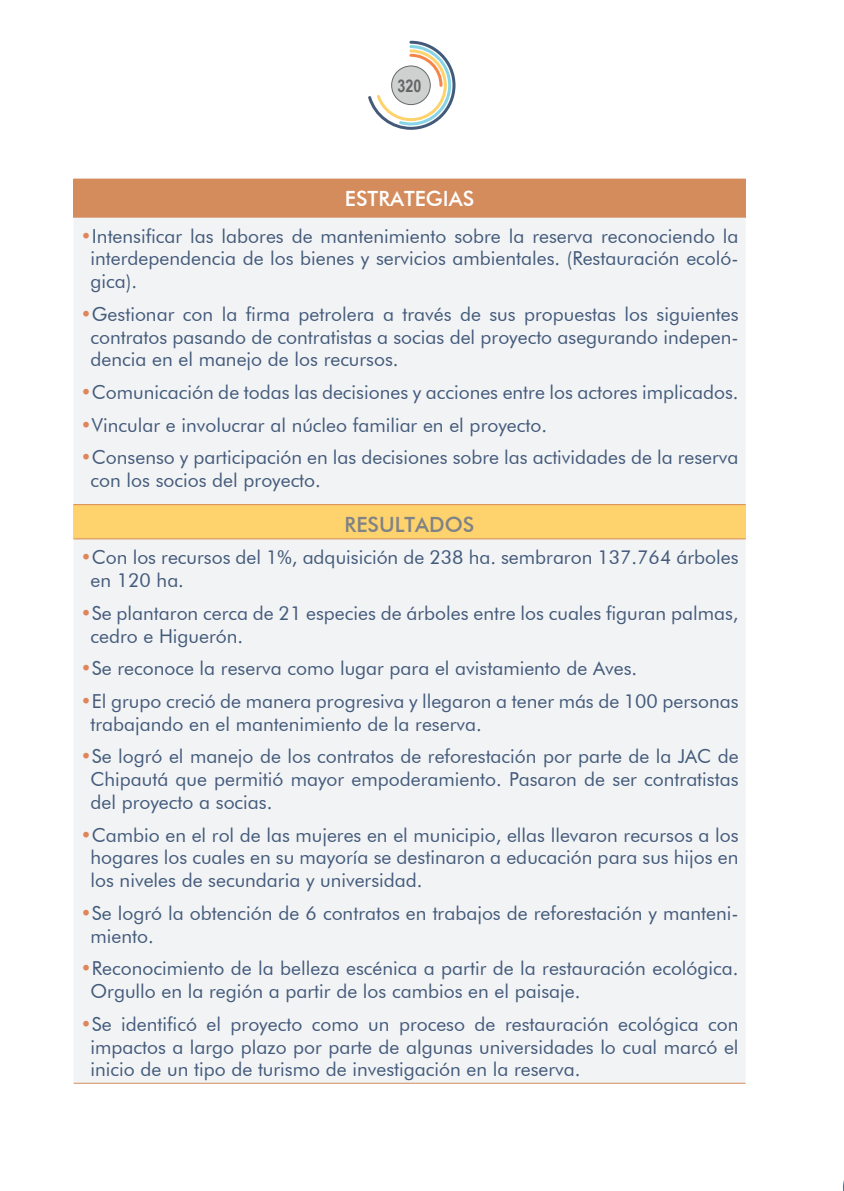
<style>
.page{position:relative;width:844px;height:1191px;background:#fff}
.page>*{position:absolute;margin:0;border:0;box-sizing:border-box;transform-origin:0 0}
.t1{font:500 21px "Futura BT";color:#fff}
.t2{font:500 21px "Futura BT";color:#808285}
.t3{font:19.25px/22.8px "Futura BT";color:#435a7b}
.t4{font:700 17.5px "Arial Narrow";color:#656568}
.s1{font-weight:800;color:#de8559}
</style>
<div class="page">
<svg style="left:368px;top:41px;width:87px;height:89px"></svg>
<div style="left:74px;top:179px;width:671px;height:38px;background:#d58c5d"></div>
<div style="left:74px;top:218px;width:671px;height:864px;background:#f2f3f4"></div>
<div style="left:74px;top:504px;width:671px;height:35px;background:#fed36d"></div>
<hr style="left:74px;top:217px;width:671px;height:1px;background:#d58c5d">
<hr style="left:74px;top:504px;width:671px;height:1px;background:#d58c5d">
<hr style="left:74px;top:538px;width:671px;height:1px;background:#d58c5d">
<hr style="left:74px;top:1082px;width:671px;height:1px;background:#d58c5d">
<hr style="left:843px;top:1159px;width:1px;height:32px;background:#4b7192">
<p class="t4" style="left:397px;top:75px;width:25px">320</p>
<p class="t1" style="left:345px;top:186px;width:131px">ESTRATEGIAS</p>
<p class="t3" style="left:90px;top:224px;width:649px;text-align:justify;text-indent:-10px"><span class="s1">•</span>Intensificar las labores de mantenimiento sobre la reserva reconociendo la interdependencia de los bienes y servicios ambientales. (Restauración ecoló&shy;gica).</p>
<p class="t3" style="left:90px;top:302px;width:649px;text-align:justify;text-indent:-10px"><span class="s1">•</span>Gestionar con la firma petrolera a través de sus propuestas los siguientes contratos pasando de contratistas a socias del proyecto asegurando indepen&shy;dencia en el manejo de los recursos.</p>
<p class="t3" style="left:81px;top:381px;width:659px"><span class="s1">•</span>Comunicación de todas las decisiones y acciones entre los actores implicados.</p>
<p class="t3" style="left:81px;top:413px;width:468px"><span class="s1">•</span>Vincular e involucrar al núcleo familiar en el proyecto.</p>
<p class="t3" style="left:90px;top:446px;width:649px;text-indent:-10px"><span class="s1">•</span>Consenso y participación en las decisiones sobre las actividades de la reserva con los socios del proyecto.</p>
<p class="t2" style="left:344px;top:511px;width:131px">RESULTADOS</p>
<p class="t3" style="left:90px;top:546px;width:649px;text-indent:-10px"><span class="s1">•</span>Con los recursos del 1%, adquisición de 238 ha. sembraron 137.764 árboles en 120 ha.</p>
<p class="t3" style="left:90px;top:601px;width:649px;text-indent:-10px"><span class="s1">•</span>Se plantaron cerca de 21 especies de árboles entre los cuales figuran palmas, cedro e Higuerón.</p>
<p class="t3" style="left:81px;top:657px;width:558px"><span class="s1">•</span>Se reconoce la reserva como lugar para el avistamiento de Aves.</p>
<p class="t3" style="left:90px;top:689px;width:649px;text-indent:-10px"><span class="s1">•</span>El grupo creció de manera progresiva y llegaron a tener más de 100 personas trabajando en el mantenimiento de la reserva.</p>
<p class="t3" style="left:90px;top:745px;width:649px;text-align:justify;text-indent:-10px"><span class="s1">•</span>Se logró el manejo de los contratos de reforestación por parte de la JAC de Chipautá que permitió mayor empoderamiento. Pasaron de ser contratistas del proyecto a socias.</p>
<p class="t3" style="left:90px;top:823px;width:649px;text-align:justify;text-indent:-10px"><span class="s1">•</span>Cambio en el rol de las mujeres en el municipio, ellas llevaron recursos a los hogares los cuales en su mayoría se destinaron a educación para sus hijos en los niveles de secundaria y universidad.</p>
<p class="t3" style="left:90px;top:901px;width:649px;text-indent:-10px"><span class="s1">•</span>Se logró la obtención de 6 contratos en trabajos de reforestación y manteni&shy;miento.</p>
<p class="t3" style="left:90px;top:957px;width:649px;text-indent:-10px"><span class="s1">•</span>Reconocimiento de la belleza escénica a partir de la restauración ecológica.<br>Orgullo en la región a partir de los cambios en el paisaje.</p>
<p class="t3" style="left:90px;top:1012px;width:649px;text-align:justify;text-indent:-10px"><span class="s1">•</span>Se identificó el proyecto como un proceso de restauración ecológica con impactos a largo plazo por parte de algunas universidades lo cual marcó el inicio de un tipo de turismo de investigación en la reserva.</p>
</div>
